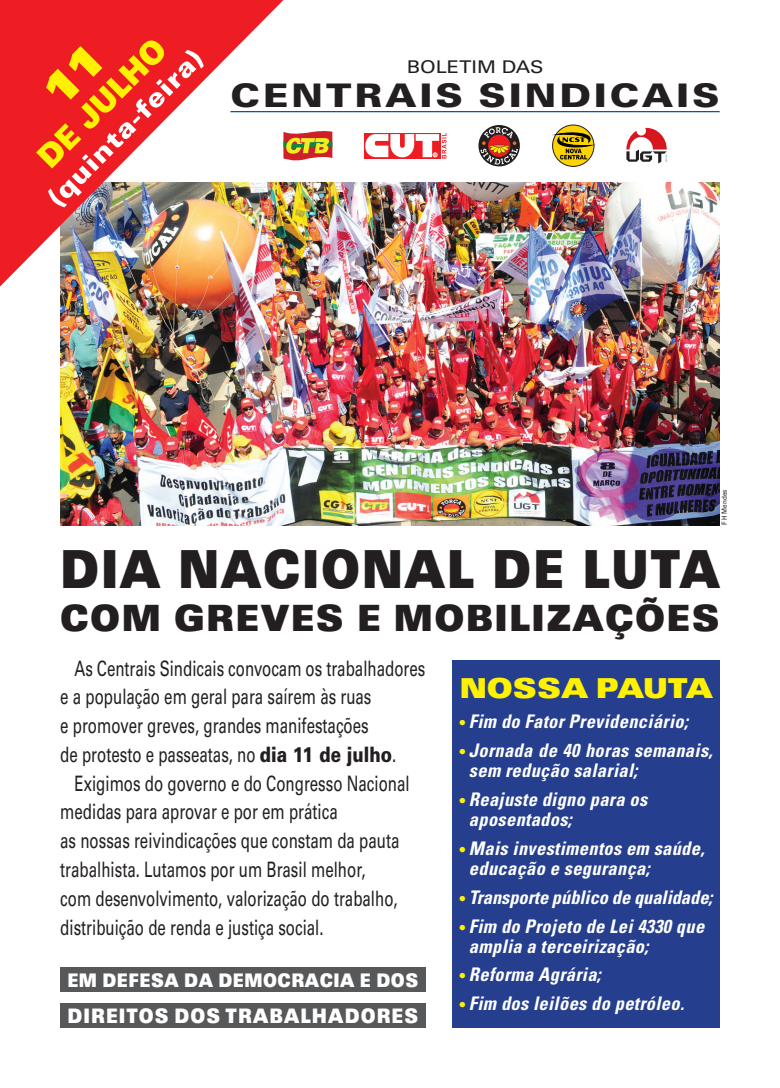
<style>
.page{position:relative;width:780px;height:1088px;background:#fff}
.page>*{position:absolute;margin:0;border:0;box-sizing:border-box;transform-origin:0 0}
.t1{font:900 expanded 52.5px "Univers";letter-spacing:.05em;color:#231f20;scale:.7 1}
.t2{font:900 expanded 36.25px "Univers";letter-spacing:.05em;color:#231f20;scale:.78 1}
.t3{font:900 32.5px "Univers";letter-spacing:.08em;color:#231f20;scale:1.17 1}
.t4{font:900 expanded 27.5px "Univers";color:#fff101;scale:.89 1}
.t5{font:21.25px/28.8px "Univers";color:#231f20;scale:.71 1}
.t6{font:900 expanded 20px "Univers";letter-spacing:.08em;color:#fff;scale:.7 1}
.t7{font:italic 700 condensed 18.75px/20px "Univers";letter-spacing:.02em;color:#fff}
.t8{font:italic 700 condensed 18.75px "Univers";color:#fff}
.t9{font:900 expanded 18.75px "Univers";letter-spacing:.04em;color:#fff;scale:.7 1}
.t10{font:17.5px "Univers";color:#231f20;scale:1.15 1}
.t11{font:7px "Univers";letter-spacing:.01em;color:#231f20;scale:.9 1}
.s1{font-weight:900}
.s2{font-weight:400;font-style:normal;font-stretch:normal;font-size:15px;color:#fff101}
</style>
<div class="page">
<img style="left:60px;top:182px;width:659px;height:343px">
<img style="left:0;top:0;width:283px;height:286px">
<hr style="left:230px;top:111px;width:489px;height:1px;background:#015c8d">
<svg style="left:478px;top:125px;width:42px;height:41px"></svg>
<svg style="left:480px;top:127px;width:38px;height:38px"></svg>
<svg style="left:364px;top:133px;width:82px;height:26px"></svg>
<svg style="left:283px;top:131px;width:49px;height:30px"></svg>
<svg style="left:626px;top:128px;width:40px;height:35px"></svg>
<svg style="left:552px;top:125px;width:42px;height:41px"></svg>
<div style="left:552px;top:125px;width:42px;height:42px;border:1px solid #231f20;border-radius:50%"></div>
<svg style="left:552px;top:131px;width:43px;height:28px"></svg>
<svg style="left:36px;top:38px;width:168px;height:169px"></svg>
<div style="left:60px;top:967px;width:365px;height:25px;background:#57585a"></div>
<div style="left:60px;top:1003px;width:365px;height:25px;background:#57585a"></div>
<div style="left:452px;top:660px;width:267px;height:368px;background:#253f8e"></div>
<p class="t10" style="left:406px;top:56px;width:120px">BOLETIM DAS</p>
<p class="t3" style="left:230px;top:75px;width:419px">CENTRAIS SINDICAIS</p>
<p class="t11" style="left:720px;top:525px;width:41px;rotate:-90deg">F H Mendes</p>
<p class="t1" style="left:60px;top:537px;width:943px">DIA NACIONAL DE LUTA</p>
<p class="t2" style="left:60px;top:597px;width:846px">COM GREVES E MOBILIZAÇÕES</p>
<p class="t5" style="left:60px;top:654px;width:515px;text-indent:14px">As Centrais Sindicais convocam os trabalhadores e a população em geral para saírem às ruas<br>e promover greves, grandes manifestações<br>de protesto e passeatas, no <span class="s1">dia 11 de julho</span>.</p>
<p class="t5" style="left:60px;top:769px;width:493px;text-indent:14px">Exigimos do governo e do Congresso Nacional medidas para aprovar e por em prática<br>as nossas reivindicações que constam da pauta trabalhista. Lutamos por um Brasil melhor,<br>com desenvolvimento, valorização do trabalho, distribuição de renda e justiça social.</p>
<p class="t9" style="left:67px;top:969px;width:503px">EM DEFESA DA DEMOCRACIA E DOS</p>
<p class="t6" style="left:67px;top:1003px;width:503px">DIREITOS DOS TRABALHADORES</p>
<p class="t4" style="left:459px;top:671px;width:285px">NOSSA PAUTA</p>
<p class="t7" style="left:459px;top:711px;width:230px"><span class="s2">•</span> Fim do Fator Previdenciário;</p>
<p class="t7" style="left:469px;top:740px;width:245px;text-indent:-9px"><span class="s2">•</span> Jornada de 40 horas semanais, sem redução salarial;</p>
<p class="t7" style="left:469px;top:789px;width:180px;text-indent:-9px"><span class="s2">•</span> Reajuste digno para os aposentados;</p>
<p class="t7" style="left:469px;top:838px;width:237px;text-indent:-9px"><span class="s2">•</span> Mais investimentos em saúde, educação e segurança;</p>
<p class="t8" style="left:459px;top:885px;width:254px"><span class="s2">•</span> Transporte público de qualidade;</p>
<p class="t7" style="left:469px;top:916px;width:237px;text-indent:-9px"><span class="s2">•</span> Fim do Projeto de Lei 4330 que amplia a terceirização;</p>
<p class="t7" style="left:459px;top:965px;width:143px"><span class="s2">•</span> Reforma Agrária;</p>
<p class="t7" style="left:459px;top:993px;width:226px"><span class="s2">•</span> Fim dos leilões do petróleo.</p>
</div>
